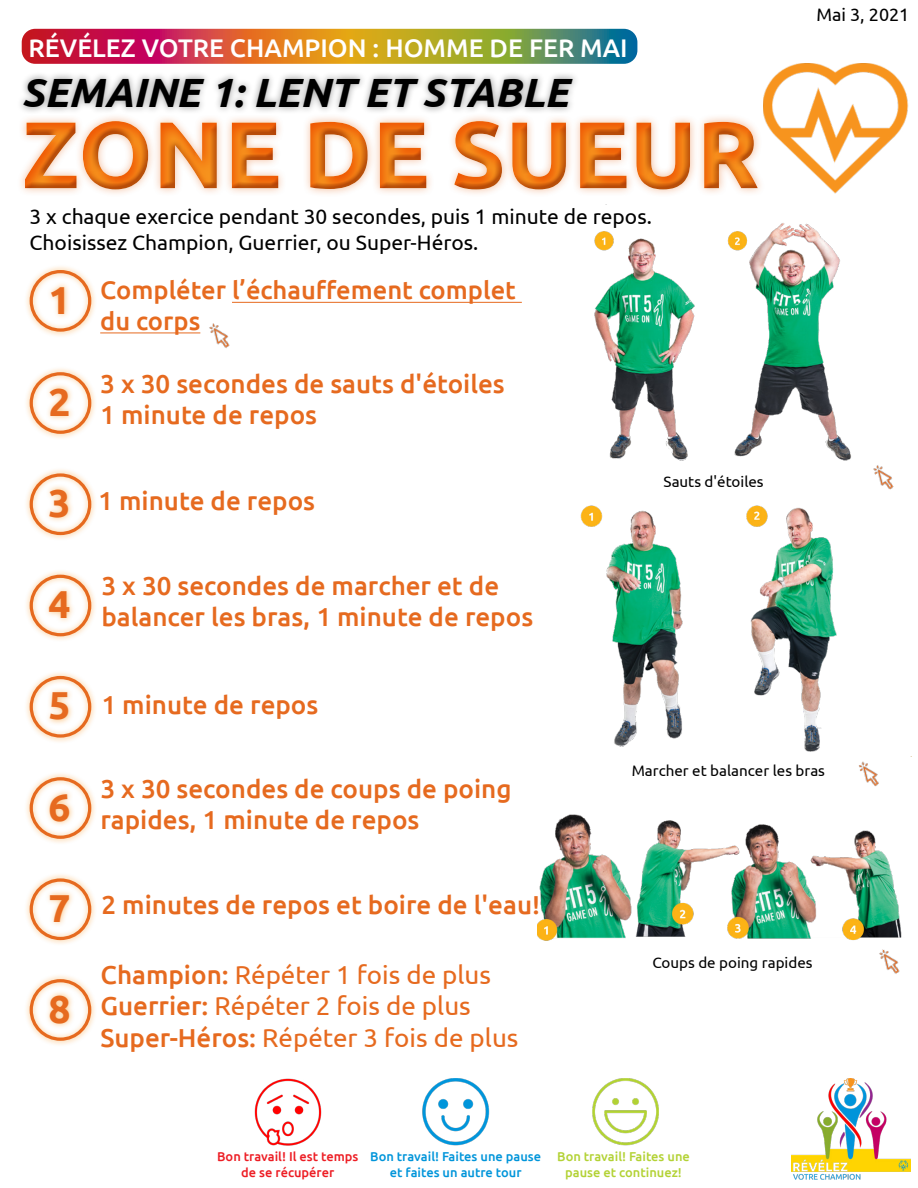
<style>
.page{position:relative;width:918px;height:1188px;background:#fff}
.page>*{position:absolute;margin:0;border:0;box-sizing:border-box;transform-origin:0 0}
.t1{font:700 94.5px "Ubuntu";color:#f7941e}
.t2{font:italic 700 40.8px "Ubuntu";color:#000}
.t3{font:700 39px "Ubuntu";color:#e66a1f}
.t4{font:500 25.95px/31.2px "Ubuntu";color:#e66a1f}
.t5{font:25.95px/31.2px "Ubuntu";color:#e66a1f}
.t6{font:500 25.5px/30.6px "Ubuntu";color:#e66a1f}
.t7{font:500 25.5px "Ubuntu";color:#fff}
.t8{font:21px/25.2px "Ubuntu";color:#000}
.t9{font:18px "Ubuntu";color:#000}
.t10{font:15.15px "Ubuntu";color:#000}
.t11{font:500 12.9px/15.5px "Ubuntu";color:#0095da;text-align:center}
.t12{font:500 12.9px/15.5px "Ubuntu";color:#b3d235;text-align:center}
.t13{font:500 12.9px/15.5px "Ubuntu";color:#ed1d24;text-align:center}
.s1{font-weight:700;font-size:39px}
.s2{font-weight:500}
</style>
<div class="page">
<div style="left:19px;top:118px;width:746px;height:78px;background:#985006;opacity:.62"></div>
<div style="left:16px;top:71px;width:564px;height:44px;background:#000;opacity:.4"></div>
<img style="left:791px;top:1079px;width:119px;height:101px">
<img style="left:755px;top:63px;width:154px;height:132px">
<div style="left:24px;top:366px;width:73px;height:74px;background:#f7941e;opacity:.54"></div>
<div style="left:30px;top:372px;width:61px;height:62px;border:3px solid #e66a1f;border-radius:50%"></div>
<div style="left:24px;top:467px;width:73px;height:74px;background:#f7941e;opacity:.54"></div>
<div style="left:30px;top:473px;width:61px;height:62px;border:3px solid #e66a1f;border-radius:50%"></div>
<div style="left:24px;top:670px;width:73px;height:74px;background:#f7941e;opacity:.54"></div>
<div style="left:30px;top:676px;width:61px;height:62px;border:3px solid #e66a1f;border-radius:50%"></div>
<div style="left:24px;top:872px;width:73px;height:74px;background:#f7941e;opacity:.54"></div>
<div style="left:30px;top:878px;width:61px;height:62px;border:3px solid #e66a1f;border-radius:50%"></div>
<div style="left:24px;top:569px;width:73px;height:74px;background:#f7941e;opacity:.54"></div>
<div style="left:30px;top:575px;width:61px;height:61px;border:3px solid #e66a1f;border-radius:50%"></div>
<div style="left:24px;top:771px;width:73px;height:74px;background:#f7941e;opacity:.54"></div>
<div style="left:30px;top:777px;width:61px;height:62px;border:3px solid #e66a1f;border-radius:50%"></div>
<div style="left:24px;top:264px;width:73px;height:74px;background:#f7941e;opacity:.54"></div>
<div style="left:30px;top:270px;width:61px;height:62px;border:3px solid #e66a1f;border-radius:50%"></div>
<hr style="left:232px;top:302px;width:290px;height:1px;background:#e66a1f">
<hr style="left:100px;top:333px;width:100px;height:1px;background:#e66a1f">
<img style="left:209px;top:323px;width:21px;height:25px">
<div style="left:24px;top:973px;width:73px;height:74px;background:#f7941e;opacity:.54"></div>
<div style="left:30px;top:979px;width:61px;height:62px;border:3px solid #e66a1f;border-radius:50%"></div>
<img style="left:254px;top:1078px;width:68px;height:68px">
<img style="left:422px;top:1078px;width:68px;height:68px">
<img style="left:592px;top:1078px;width:66px;height:68px">
<svg style="left:22px;top:29px;width:615px;height:35px;background:#af6c3f"></svg>
<img style="left:873px;top:465px;width:20px;height:20px">
<img style="left:594px;top:204px;width:257px;height:257px">
<img style="left:859px;top:761px;width:20px;height:26px">
<img style="left:580px;top:485px;width:332px;height:272px">
<img style="left:879px;top:950px;width:21px;height:24px">
<img style="left:538px;top:814px;width:364px;height:136px">
<p class="t7" style="left:29px;top:32px;width:601px">RÉVÉLEZ VOTRE CHAMPION : HOMME DE FER MAI</p>
<h2 class="t2" style="left:22px;top:68px;width:548px">SEMAINE 1: LENT ET STABLE</h2>
<h1 class="t1" style="left:22px;top:97px;width:739px">ZONE DE SUEUR</h1>
<p class="t8" style="left:30px;top:204px;width:624px">3 x chaque exercice pendant 30 secondes, puis 1 minute de repos.<br>Choisissez Champion, Guerrier, ou Super-Héros.</p>
<p class="t6" style="left:100px;top:274px;width:417px;text-indent:-52px"><span class="s1">1</span> Compléter l’échauffement complet du corps</p>
<h3 class="t3" style="left:49px;top:378px;width:24px">2</h3>
<p class="t4" style="left:100px;top:367px;width:406px">3 x 30 secondes de sauts d'étoiles<br>1 minute de repos</p>
<p class="t4" style="left:49px;top:485px;width:268px"><span class="s1">3</span> 1 minute de repos</p>
<h3 class="t3" style="left:49px;top:581px;width:24px">4</h3>
<p class="t4" style="left:101px;top:569px;width:433px">3 x 30 secondes de marcher et de balancer les bras, 1 minute de repos</p>
<p class="t4" style="left:49px;top:688px;width:271px"><span class="s1">5</span> 1 minute de repos</p>
<p class="t10" style="left:664px;top:472px;width:102px">Sauts d'étoiles</p>
<p class="t9" style="left:816px;top:4px;width:95px">Mai 3, 2021</p>
<p class="t4" style="left:49px;top:772px;width:465px;text-indent:52px">3 x 30 secondes de coups de poing<br><sup>6</sup> rapides, 1 minute de repos</p>
<p class="t4" style="left:49px;top:888px;width:493px"><span class="s1">7</span> 2 minutes de repos et boire de l'eau!</p>
<h3 class="t3" style="left:49px;top:985px;width:24px">8</h3>
<p class="t5" style="left:100px;top:959px;width:420px"><span class="s2">Champion:</span> Répéter 1 fois de plus<br><span class="s2">Guerrier:</span> Répéter 2 fois de plus<br><span class="s2">Super-Héros:</span> Répéter 3 fois de plus</p>
<p class="t10" style="left:632px;top:761px;width:195px">Marcher et balancer les bras</p>
<p class="t10" style="left:652px;top:954px;width:162px">Coups de poing rapides</p>
<p class="t13" style="left:217px;top:1148px;width:143px">Bon travail! Il est temps de se récupérer</p>
<p class="t11" style="left:370px;top:1148px;width:172px">Bon travail! Faites une pause et faites un autre tour</p>
<p class="t12" style="left:557px;top:1148px;width:134px">Bon travail! Faites une pause et continuez!</p>
</div>
